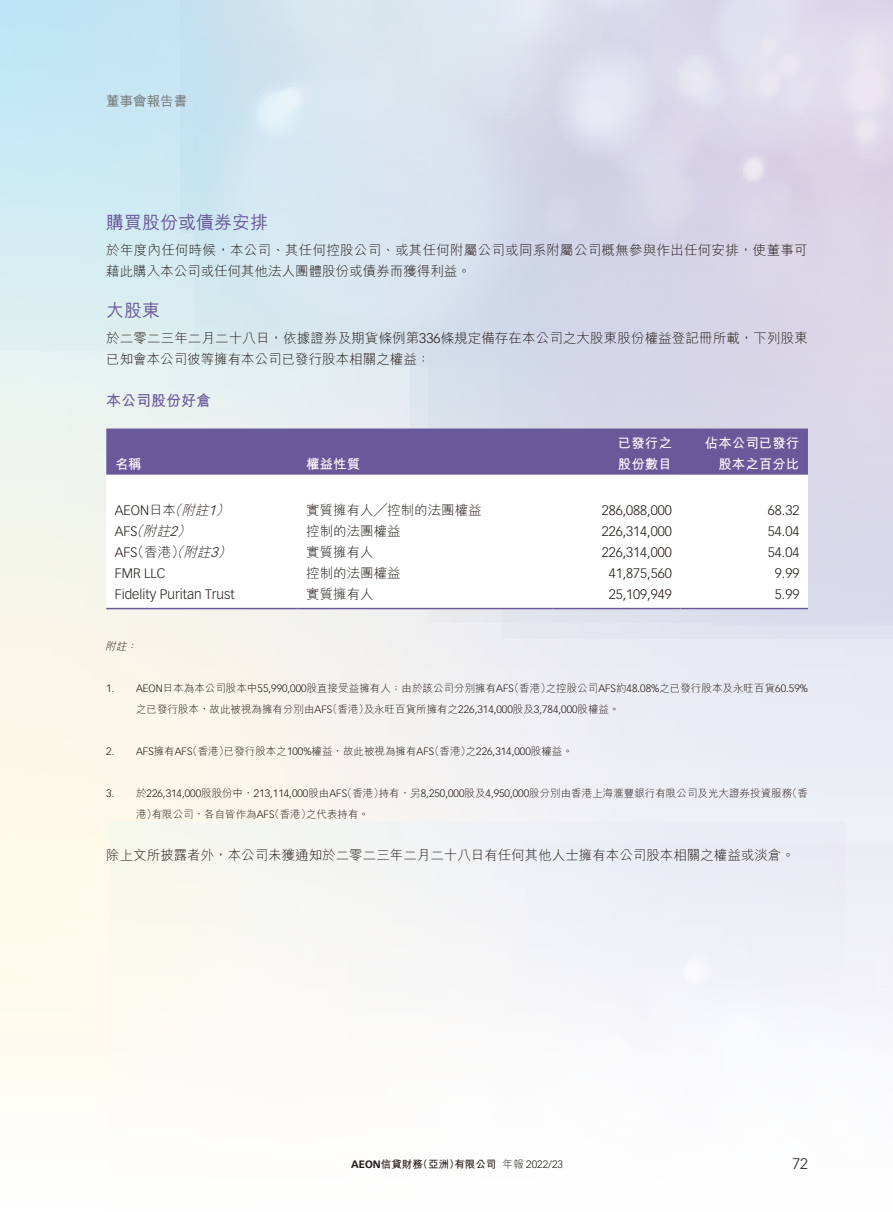
<style>
.page{position:relative;width:893px;height:1212px;background:#f4f4f2}
.page>*{position:absolute;margin:0;border:0;box-sizing:border-box;transform-origin:0 0}
.t1{font:500 18px "M Hei HK";color:#69589a}
.t2{font:700 15px "M Hei HK";color:#69589a}
.t3{font:300 15px "Vectora LT Std";color:#231916}
.t4{font:300 13.5px/21px "M Hei HK";color:#231916}
.t5{font:300 13.5px "Vectora LT Std";color:#231916}
.t6{font:300 13.5px/21px "M Hei HK";letter-spacing:.02em;color:#231916}
.t7{font:700 13.5px/21px "M Hei HK";color:#fff}
.t8{font:italic 300 13.5px "M Hei HK";color:#231916}
.t9{font:500 13.5px "M Hei HK";color:#727272}
.t10{font:300 10.5px "M Hei HK";color:#231916}
.t11{font:300 10.5px "Vectora LT Std";color:#231916}
.t12{font:700 10.5px "M Hei HK";color:#231916}
.t13{font:700 10.5px "Vectora LT Std";color:#231916}
.t14{font:italic 300 10.5px "M Hei HK";color:#231916}
.s1{font-family:"Vectora LT Std"}
.s2{font-family:"M Hei HK"}
.s3{font-family:"M Hei HK";font-style:italic}
.s4{font-style:italic}
</style>
<div class="page">
<div style="left:110px;top:1126px;width:243px;height:86px;background:#fefdfc"></div>
<div style="left:353px;top:968px;width:540px;height:244px;background:#fbfbfc"></div>
<svg style="left:0;top:0;width:195px;height:350px;background:#cde9f3"></svg>
<svg style="left:501px;top:324px;width:392px;height:314px;background:#d8dae9"></svg>
<div style="left:714px;top:324px;width:179px;height:301px;background:#d9d8e8"></div>
<svg style="left:195px;top:324px;width:345px;height:43px;background:#d6e3ec"></svg>
<svg style="left:180px;top:0;width:713px;height:324px;background:#d8deec"></svg>
<div style="left:106px;top:428px;width:702px;height:47px;background:#69589a"></div>
<div style="left:106px;top:475px;width:702px;height:133px;background:#fff"></div>
<hr style="left:106px;top:608px;width:192px;height:1px;background:#69589a">
<hr style="left:298px;top:608px;width:255px;height:1px;background:#69589a">
<hr style="left:553px;top:608px;width:127px;height:1px;background:#69589a">
<hr style="left:680px;top:608px;width:128px;height:1px;background:#69589a">
<p class="t9" style="left:106px;top:91px;width:82px">董事會報告書</p>
<h1 class="t1" style="left:106px;top:209px;width:163px">購買股份或債券安排</h1>
<p class="t6" style="left:106px;top:239px;width:703px">於年度內任何時候，本公司、其任何控股公司、或其任何附屬公司或同系附屬公司概無參與作出任何安排，使董事可藉此購入本公司或任何其他法人團體股份或債券而獲得利益。</p>
<h1 class="t1" style="left:106px;top:297px;width:55px">大股東</h1>
<p class="t4" style="left:106px;top:327px;width:703px">於二零二三年二月二十八日，依據證券及期貨條例第<span class="s1">336</span>條規定備存在本公司之大股東股份權益登記冊所載，下列股東已知會本公司彼等擁有本公司已發行股本相關之權益：</p>
<h2 class="t2" style="left:106px;top:389px;width:106px">本公司股份好倉</h2>
<p class="t7" style="left:115px;top:452px;width:28px">名稱</p>
<p class="t7" style="left:306px;top:452px;width:55px">權益性質</p>
<p class="t8" style="left:168px;top:501px;width:20px">（</p>
<p class="t8" style="left:208px;top:501px;width:27px">）<span class="s1">1</span></p>
<p class="t5" style="left:115px;top:502px;width:100px">AEON<span class="s2">日本</span><span class="s3">附註</span></p>
<p class="t4" style="left:306px;top:499px;width:177px">實質擁有人╱控制的法團權益</p>
<p class="t7" style="left:618px;top:431px;width:55px">已發行之股份數目</p>
<p class="t7" style="left:705px;top:431px;width:96px;text-align:right">佔本公司已發行股本之百分比</p>
<p class="t5" style="left:768px;top:502px;width:33px">68.32</p>
<p class="t5" style="left:602px;top:502px;width:72px">286,088,000</p>
<p class="t8" style="left:129px;top:522px;width:20px">（</p>
<p class="t8" style="left:170px;top:522px;width:27px">）<span class="s1">2</span></p>
<p class="t5" style="left:115px;top:523px;width:61px">AFS <span class="s3">附註</span></p>
<p class="t4" style="left:306px;top:520px;width:96px">控制的法團權益</p>
<p class="t5" style="left:602px;top:523px;width:72px">226,314,000</p>
<p class="t5" style="left:768px;top:523px;width:33px">54.04</p>
<p class="t4" style="left:131px;top:541px;width:59px">（香港）<span class="s4">（</span></p>
<p class="t8" style="left:210px;top:543px;width:27px">）<span class="s1">3</span></p>
<p class="t8" style="left:183px;top:543px;width:33px">附註</p>
<p class="t5" style="left:115px;top:544px;width:24px">AFS</p>
<p class="t4" style="left:306px;top:541px;width:69px">實質擁有人</p>
<p class="t5" style="left:602px;top:544px;width:72px">226,314,000</p>
<p class="t5" style="left:768px;top:544px;width:33px">54.04</p>
<p class="t5" style="left:115px;top:565px;width:52px">FMR LLC</p>
<p class="t4" style="left:306px;top:562px;width:96px">控制的法團權益</p>
<p class="t5" style="left:609px;top:565px;width:65px">41,875,560</p>
<p class="t5" style="left:775px;top:565px;width:26px">9.99</p>
<p class="t5" style="left:115px;top:586px;width:121px">Fidelity Puritan Trust</p>
<p class="t4" style="left:306px;top:583px;width:69px">實質擁有人</p>
<p class="t5" style="left:609px;top:586px;width:65px">25,109,949</p>
<p class="t5" style="left:775px;top:586px;width:26px">5.99</p>
<p class="t14" style="left:105px;top:639px;width:26px">附註</p>
<p class="t14" style="left:126px;top:639px;width:16px">：</p>
<p class="t11" style="left:106px;top:682px;width:10px">1.</p>
<p class="t10" style="left:136px;top:681px;width:379px"><span class="s1">AEON</span>日本為本公司股本中<span class="s1">55,990,000</span>股直接受益擁有人；由於該公司分別擁有<span class="s1">AFS</span></p>
<p class="t10" style="left:509px;top:681px;width:44px">（香港）</p>
<p class="t10" style="left:546px;top:681px;width:264px">之控股公司<span class="s1">AFS</span>約<span class="s1">48.08%</span>之已發行股本及永旺百貨<span class="s1">60.59%</span></p>
<p class="t10" style="left:136px;top:702px;width:198px">之已發行股本，故此被視為擁有分別由<span class="s1">AFS</span></p>
<p class="t11" style="left:364px;top:703px;width:257px"><span class="s2">及永旺百貨所擁有之</span>226,314,000<span class="s2">股及</span>3,784,000<span class="s2">股權益。</span></p>
<p class="t10" style="left:327px;top:702px;width:43px">（香港）</p>
<p class="t11" style="left:106px;top:745px;width:10px">2.</p>
<p class="t11" style="left:136px;top:745px;width:58px">AFS<span class="s2">擁有</span>AFS</p>
<p class="t10" style="left:224px;top:744px;width:212px">已發行股本之<span class="s1">100%</span>權益，故此被視為擁有<span class="s1">AFS</span></p>
<p class="t10" style="left:187px;top:744px;width:44px">（香港）</p>
<p class="t11" style="left:429px;top:745px;width:145px"><span class="s2">（香港之）</span> 226,314,000<span class="s2">股權益。</span></p>
<p class="t11" style="left:106px;top:787px;width:10px">3.</p>
<p class="t10" style="left:342px;top:786px;width:44px">（香港）</p>
<p class="t10" style="left:379px;top:786px;width:415px">持有，另<span class="s1">8,250,000</span>股及<span class="s1">4,950,000</span>股分別由香港上海滙豐銀行有限公司及光大證券投資服務</p>
<p class="t10" style="left:787px;top:786px;width:23px">（香</p>
<p class="t11" style="left:136px;top:787px;width:213px"><span class="s2">於</span>226,314,000<span class="s2">股股份中，</span>213,114,000<span class="s2">股由</span>AFS</p>
<p class="t10" style="left:136px;top:807px;width:22px">港）</p>
<p class="t4" style="left:106px;top:844px;width:690px">除上文所披露者外，本公司未獲通知於二零二三年二月二十八日有任何其他人士擁有本公司股本相關之權益或淡倉。</p>
<p class="t10" style="left:269px;top:807px;width:43px">（香港）</p>
<p class="t10" style="left:152px;top:807px;width:124px">有限公司，各自皆作為<span class="s1">AFS</span></p>
<p class="t10" style="left:306px;top:807px;width:64px">之代表持有。</p>
<p class="t13" style="left:351px;top:1158px;width:73px">AEON<span class="s2">信貸財務</span></p>
<p class="t12" style="left:454px;top:1157px;width:43px">有限公司</p>
<p class="t12" style="left:418px;top:1157px;width:43px">（亞洲）</p>
<p class="t11" style="left:503px;top:1158px;width:62px"><span class="s2">年報</span> 2022/23</p>
<h2 class="t3" style="left:792px;top:1154px;width:17px">72</h2>
</div>
